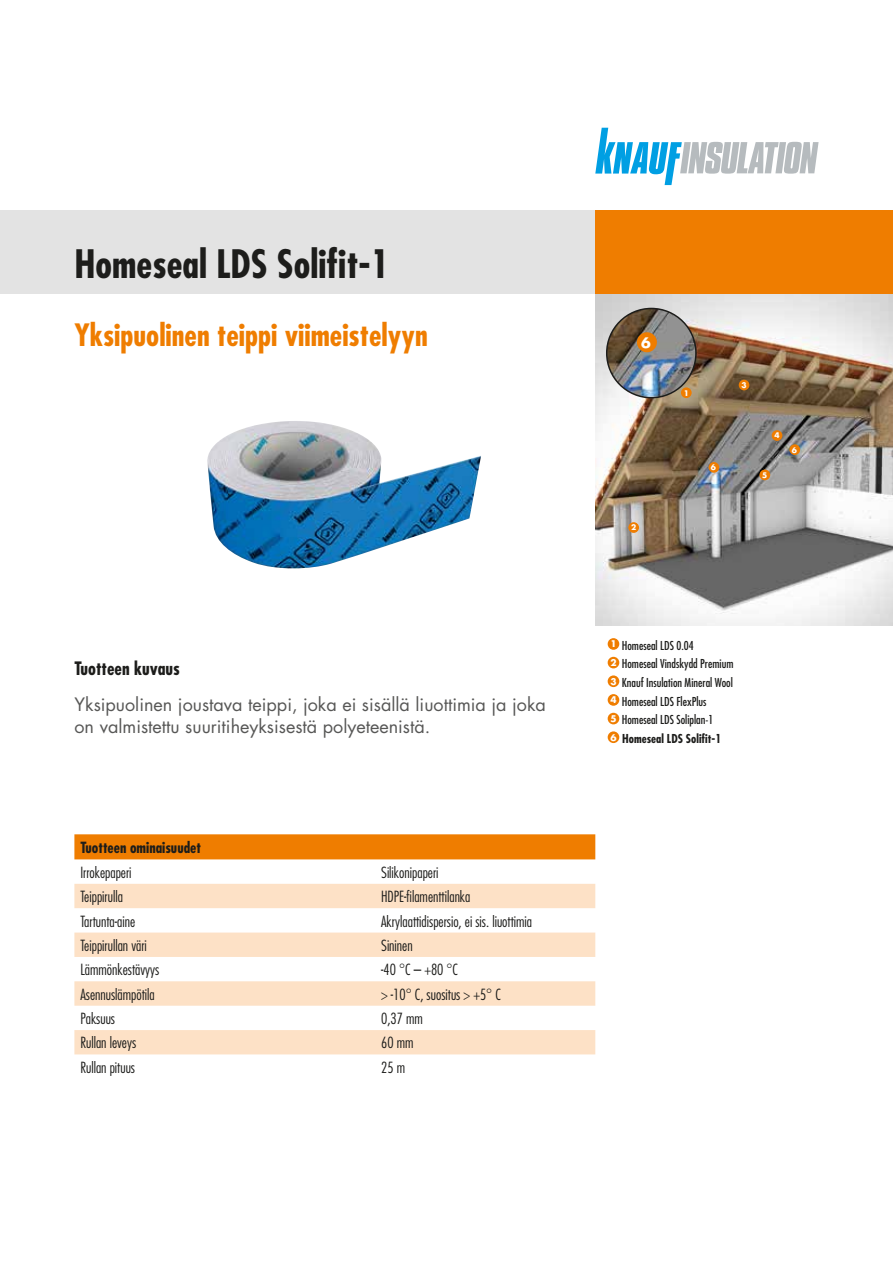
<style>
.page{position:relative;width:893px;height:1263px;background:#fff}
.page>*{position:absolute;margin:0;border:0;box-sizing:border-box;transform-origin:0 0}
.t1{font:700 condensed 38.1px "Futura Std";color:#1d1d1b}
.t2{font:700 condensed 30px "Futura Std";color:#ef7d00}
.t3{font:18px/21.6px "Futura Std";color:#575756}
.t4{font:700 condensed 18px "Futura Std";color:#1d1d1b}
.t5{font:300 condensed 15px "Futura Std";color:#1d1d1b}
.t6{font:700 condensed 15px "Futura Std";color:#1d1d1b}
.t7{font:700 14.1px "Futura Std";color:#fff}
.t8{font:condensed 12px/18.6px "Futura Std";color:#1d1d1b}
.t9{font:700 7.5px "Futura Std";color:#fff}
.s1{font-weight:700}
</style>
<div class="page">
<div style="left:608px;top:638px;width:11px;height:12px;background:#ef7d00;border-radius:50%"></div>
<div style="left:608px;top:657px;width:11px;height:11px;background:#ef7d00;border-radius:50%"></div>
<div style="left:608px;top:675px;width:11px;height:12px;background:#ef7d00;border-radius:50%"></div>
<div style="left:608px;top:694px;width:11px;height:12px;background:#ef7d00;border-radius:50%"></div>
<div style="left:608px;top:713px;width:11px;height:11px;background:#ef7d00;border-radius:50%"></div>
<div style="left:608px;top:731px;width:11px;height:12px;background:#ef7d00;border-radius:50%"></div>
<img style="left:595px;top:294px;width:298px;height:332px">
<div style="left:772px;top:430px;width:10px;height:11px;background:#ef7d00;border-radius:50%"></div>
<div style="left:739px;top:380px;width:10px;height:10px;background:#ef7d00;border-radius:50%"></div>
<div style="left:759px;top:470px;width:11px;height:10px;background:#ef7d00;border-radius:50%"></div>
<div style="left:789px;top:444px;width:11px;height:11px;background:#ef7d00;border-radius:50%"></div>
<div style="left:709px;top:462px;width:10px;height:11px;background:#ef7d00;border-radius:50%"></div>
<div style="left:681px;top:387px;width:11px;height:11px;background:#ef7d00;border-radius:50%"></div>
<div style="left:628px;top:522px;width:11px;height:11px;background:#ef7d00;border-radius:50%"></div>
<img style="left:607px;top:308px;width:89px;height:90px;border-radius:45px">
<div style="left:637px;top:332px;width:20px;height:20px;background:#ef7d00;border-radius:50%"></div>
<div style="left:606px;top:308px;width:91px;height:90px;border:2px solid #1d1d1b;border-radius:50%"></div>
<div style="left:0;top:210px;width:893px;height:84px;background:#e3e3e3"></div>
<svg style="left:595px;top:128px;width:224px;height:57px"></svg>
<div style="left:595px;top:210px;width:298px;height:84px;background:#ef7d00"></div>
<div style="left:74px;top:834px;width:521px;height:25px;background:#ef7d00"></div>
<svg style="left:74px;top:884px;width:521px;height:170px;fill:#fde1c6"></svg>
<img style="left:207px;top:421px;width:274px;height:148px">
<h1 class="t1" style="left:74px;top:241px;width:316px">Homeseal LDS Solifit-1</h1>
<h2 class="t2" style="left:74px;top:316px;width:355px">Yksipuolinen teippi viimeistelyyn</h2>
<p class="t4" style="left:75px;top:657px;width:107px">Tuotteen kuvaus</p>
<p class="t3" style="left:75px;top:694px;width:473px">Yksipuolinen joustava teippi, joka ei sisällä liuottimia ja joka on valmistettu suuritiheyksisestä polyeteenistä.</p>
<p class="t6" style="left:80px;top:838px;width:122px">Tuotteen ominaisuudet</p>
<p class="t5" style="left:80px;top:863px;width:53px">Irrokepaperi</p>
<p class="t5" style="left:381px;top:863px;width:59px">Silikonipaperi</p>
<p class="t5" style="left:80px;top:888px;width:44px">Teippirulla</p>
<p class="t5" style="left:381px;top:888px;width:91px">HDPE-filamenttilanka</p>
<p class="t5" style="left:80px;top:912px;width:56px">Tartunta-aine</p>
<p class="t5" style="left:381px;top:912px;width:153px">Akrylaattidispersio, ei sis. liuottimia</p>
<p class="t5" style="left:80px;top:936px;width:68px">Teippirullan väri</p>
<p class="t5" style="left:381px;top:936px;width:33px">Sininen</p>
<p class="t5" style="left:80px;top:961px;width:80px">Lämmönkestävyys</p>
<p class="t5" style="left:381px;top:961px;width:78px">-40 °C – +80 °C</p>
<p class="t5" style="left:80px;top:985px;width:76px">Asennuslämpötila</p>
<p class="t5" style="left:381px;top:985px;width:121px">&gt; -10° C, suositus &gt; +5° C</p>
<p class="t5" style="left:80px;top:1010px;width:36px">Paksuus</p>
<p class="t5" style="left:381px;top:1010px;width:43px">0,37 mm</p>
<p class="t5" style="left:80px;top:1034px;width:57px">Rullan leveys</p>
<p class="t5" style="left:381px;top:1034px;width:34px">60 mm</p>
<p class="t5" style="left:80px;top:1058px;width:56px">Rullan pituus</p>
<p class="t5" style="left:381px;top:1058px;width:25px">25 m</p>
<p class="t7" style="left:641px;top:333px;width:11px">6</p>
<p class="t9" style="left:631px;top:523px;width:7px">2</p>
<p class="t9" style="left:684px;top:388px;width:7px">1</p>
<p class="t9" style="left:711px;top:462px;width:7px">6</p>
<p class="t9" style="left:741px;top:380px;width:7px">3</p>
<p class="t9" style="left:774px;top:431px;width:7px">4</p>
<p class="t9" style="left:762px;top:470px;width:7px">5</p>
<p class="t9" style="left:792px;top:445px;width:7px">6</p>
<p class="t8" style="left:610px;top:636px;width:125px"><sup>1</sup> Homeseal LDS 0.04<br><sup>2</sup> Homeseal Vindskydd Premium<br><sup>3</sup> Knauf Insulation Mineral Wool<br><sup>4</sup> Homeseal LDS FlexPlus<br><sup>5</sup> Homeseal LDS Soliplan-1<br><sup>6</sup> <span class="s1">Homeseal LDS Solifit-1</span></p>
</div>
